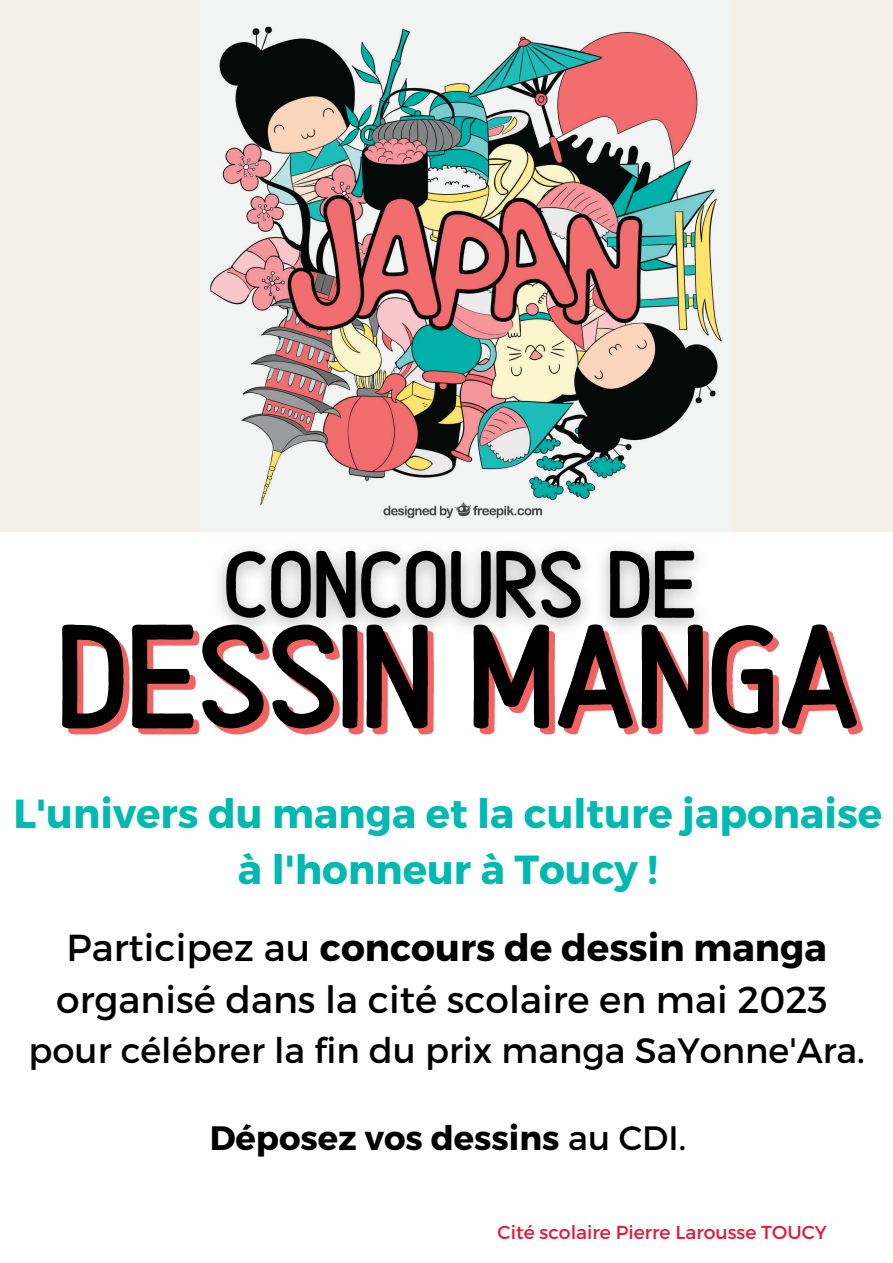
<style>
.page{position:relative;width:893px;height:1263px;background:#fff}
.page>*{position:absolute;margin:0;border:0;box-sizing:border-box;transform-origin:0 0}
.t1{font:148.2px "Alaska";color:#000}
.t2{font:700 40.5px/56.2px "Montserrat";color:#01b9b1;text-align:center}
.t3{font:37.5px/52.3px "Montserrat";color:#000}
.t4{font:35.25px "Montserrat";color:#000}
.t5{font:700 33.75px "Montserrat";color:#000}
.t6{font:18.75px "Montserrat";color:#e31935}
.s1{font-weight:700}
.s2{font-weight:400}
</style>
<div class="page">
<div style="left:0;top:0;width:893px;height:531px;background:#f4efe7"></div>
<img style="left:200px;top:0;width:532px;height:531px">
<img style="left:201px;top:493px;width:542px;height:136px">
<h1 class="t1" style="left:58px;top:563px;width:805px">DESSIN MANGA</h1>
<p class="t2" style="left:13px;top:783px;width:870px">L'univers du manga et la culture japonaise à l'honneur à Toucy !</p>
<p class="t3" style="left:56px;top:919px;width:773px">Participez au <span class="s1">concours de dessin manga </span>organisé dans la cité scolaire en mai 2023</p>
<p class="t4" style="left:29px;top:1027px;width:838px">pour célébrer la fin du prix manga SaYonne'Ara.</p>
<p class="t5" style="left:210px;top:1116px;width:478px">Déposez vos dessins <span class="s2">au CDI.</span></p>
<p class="t6" style="left:497px;top:1220px;width:330px">Cité scolaire Pierre Larousse TOUCY</p>
</div>
